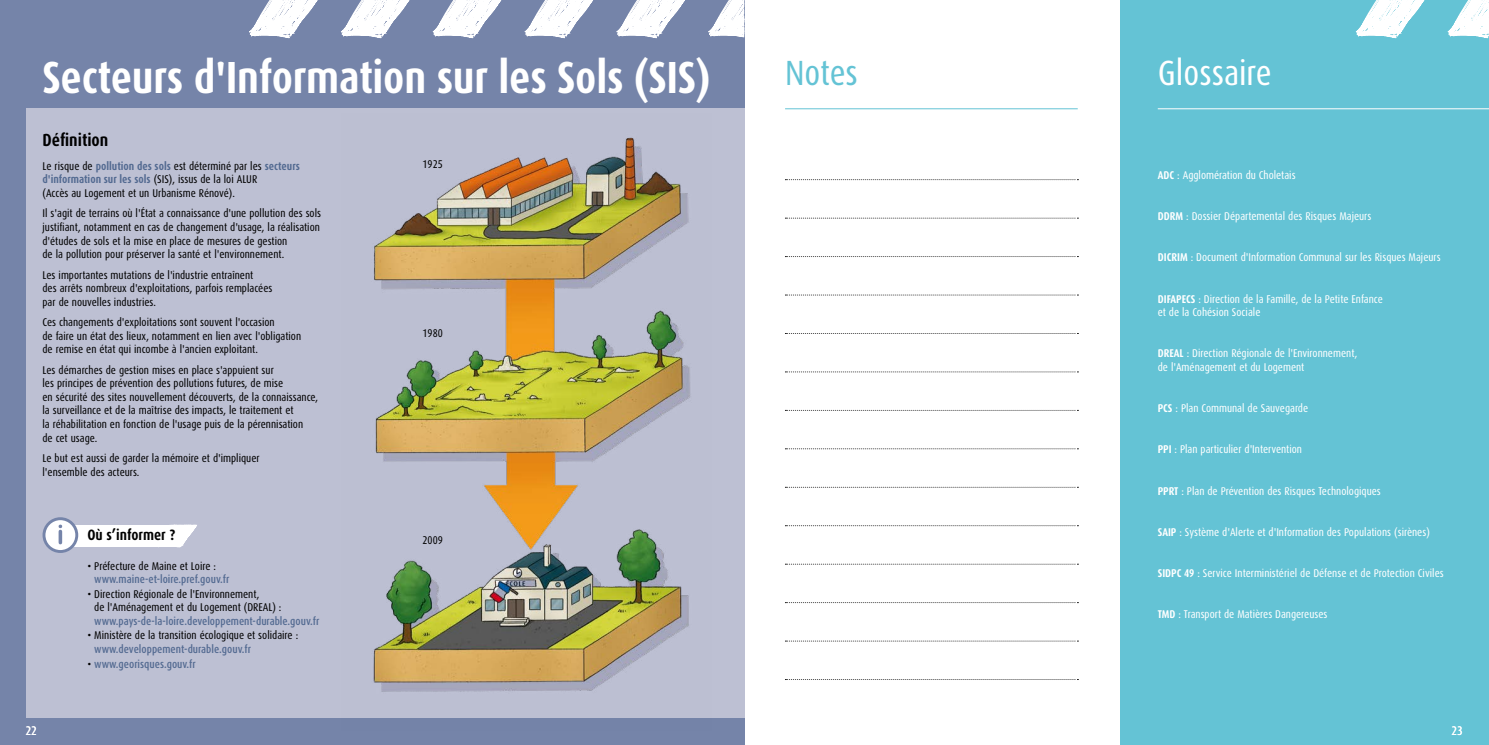
<style>
.page{position:relative;width:1489px;height:745px;background:#fff}
.page>*{position:absolute;margin:0;border:0;box-sizing:border-box;transform-origin:0 0}
.t1{font:700 45px "Dax Condensed";letter-spacing:-.005em;color:#fff}
.t2{font:35px "Dax Condensed";color:#fff}
.t3{font:35px "Dax Condensed";letter-spacing:-.005em;color:#64c3d5}
.t4{font:700 17.5px "Dax Condensed";color:#000}
.t5{font:700 15px "Dax Condensed";color:#000}
.t6{font:12.5px "Dax Condensed";color:#fff}
.t7{font:11.25px/13.5px "Dax Condensed";color:#000}
.t8{font:11.25px/13.5px "Dax Condensed";color:#fff}
.t9{font:500 11.25px "Dax Condensed";color:#536a91}
.s1{font-weight:700;color:#536a91}
.s2{font-weight:400;color:#000}
.s3{font-weight:700}
</style>
<div class="page">
<div style="left:1120px;top:0;width:368px;height:744px;background:#64c3d5"></div>
<div style="left:0;top:0;width:744px;height:744px;background:#7584a9"></div>
<div style="left:26px;top:109px;width:718px;height:608px;background:#bdc0d3"></div>
<svg style="left:220px;top:0;width:578px;height:158px"></svg>
<svg style="left:785px;top:179px;width:293px;height:1px"></svg>
<svg style="left:785px;top:333px;width:293px;height:1px"></svg>
<svg style="left:785px;top:486px;width:293px;height:1px"></svg>
<svg style="left:785px;top:640px;width:293px;height:1px"></svg>
<svg style="left:785px;top:218px;width:293px;height:1px"></svg>
<svg style="left:785px;top:371px;width:293px;height:1px"></svg>
<svg style="left:785px;top:525px;width:293px;height:1px"></svg>
<svg style="left:785px;top:256px;width:293px;height:1px"></svg>
<svg style="left:785px;top:410px;width:293px;height:1px"></svg>
<svg style="left:785px;top:563px;width:293px;height:1px"></svg>
<svg style="left:785px;top:294px;width:293px;height:1px"></svg>
<svg style="left:785px;top:448px;width:293px;height:1px"></svg>
<svg style="left:785px;top:602px;width:293px;height:1px"></svg>
<img style="left:341px;top:113px;width:370px;height:605px">
<hr style="left:1157px;top:108px;width:331px;height:1px;background:#fff">
<hr style="left:785px;top:108px;width:292px;height:1px;background:#64c3d5">
<svg style="left:1326px;top:0;width:162px;height:110px"></svg>
<div style="left:60px;top:524px;width:113px;height:22px;background:#fff"></div>
<svg style="left:143px;top:524px;width:54px;height:24px"></svg>
<svg style="left:44px;top:518px;width:33px;height:33px"></svg>
<div style="left:43px;top:517px;width:35px;height:35px;border:3px solid #7584a9;border-radius:50%"></div>
<svg style="left:59px;top:524px;width:3px;height:20px"></svg>
<h1 class="t1" style="left:43px;top:52px;width:669px">Secteurs d'Information sur les Sols (SIS)</h1>
<h3 class="t4" style="left:43px;top:130px;width:67px">Définition</h3>
<p class="t7" style="left:43px;top:159px;width:259px">Le risque de <span class="s1">pollution des sols</span> est déterminé par les <span class="s1">secteurs d'information sur les sols</span> (SIS), issus de la loi ALUR<br>(Accès au Logement et un Urbanisme Rénové).</p>
<p class="t7" style="left:43px;top:207px;width:280px">Il s'agit de terrains où l'État a connaissance d'une pollution des sols justifiant, notamment en cas de changement d'usage, la réalisation d'études de sols et la mise en place de mesures de gestion<br>de la pollution pour préserver la santé et l'environnement.</p>
<p class="t7" style="left:43px;top:268px;width:231px">Les importantes mutations de l'industrie entraînent<br>des arrêts nombreux d'exploitations, parfois remplacées par de nouvelles industries.</p>
<p class="t7" style="left:43px;top:315px;width:260px">Ces changements d'exploitations sont souvent l'occasion<br>de faire un état des lieux, notamment en lien avec l'obligation de remise en état qui incombe à l'ancien exploitant.</p>
<p class="t7" style="left:43px;top:363px;width:277px">Les démarches de gestion mises en place s'appuient sur<br>les principes de prévention des pollutions futures, de mise<br>en sécurité des sites nouvellement découverts, de la connaissance, la surveillance et de la maîtrise des impacts, le traitement et<br>la réhabilitation en fonction de l'usage puis de la pérennisation<br>de cet usage.</p>
<p class="t7" style="left:43px;top:451px;width:218px">Le but est aussi de garder la mémoire et d'impliquer l'ensemble des acteurs.</p>
<p class="t7" style="left:422px;top:158px;width:22px">1925</p>
<p class="t7" style="left:422px;top:326px;width:22px">1980</p>
<h3 class="t5" style="left:87px;top:526px;width:89px">Où s’informer ?</h3>
<p class="t7" style="left:87px;top:559px;width:130px">• Préfecture de Maine et Loire :</p>
<p class="t9" style="left:94px;top:572px;width:136px">www.maine-et-loire.pref.gouv.fr</p>
<p class="t7" style="left:94px;top:587px;width:189px;text-indent:-7px">• Direction Régionale de l'Environnement,<br>de l'Aménagement et du Logement (DREAL) :</p>
<p class="t9" style="left:94px;top:614px;width:226px">www.pays-de-la-loire.developpement-durable.gouv.fr</p>
<p class="t7" style="left:87px;top:628px;width:212px">• Ministère de la transition écologique et solidaire :</p>
<p class="t9" style="left:94px;top:642px;width:158px">www.developpement-durable.gouv.fr</p>
<p class="t9" style="left:87px;top:657px;width:110px"><span class="s2">•</span> www.georisques.gouv.fr</p>
<p class="t7" style="left:422px;top:533px;width:22px">2009</p>
<h2 class="t3" style="left:785px;top:53px;width:74px">Notes</h2>
<h2 class="t2" style="left:1157px;top:53px;width:115px">Glossaire</h2>
<p class="t8" style="left:1157px;top:168px;width:139px"><span class="s3">ADC</span> : Agglomération du Choletais</p>
<p class="t8" style="left:1157px;top:209px;width:215px"><span class="s3">DDRM</span> : Dossier Départemental des Risques Majeurs</p>
<p class="t8" style="left:1157px;top:251px;width:284px"><span class="s3">DICRIM</span> : Document d'Information Communal sur les Risques Majeurs</p>
<p class="t8" style="left:1157px;top:292px;width:226px"><span class="s3">DIFAPECS</span> : Direction de la Famille, de la Petite Enfance et de la Cohésion Sociale</p>
<p class="t8" style="left:1157px;top:346px;width:201px"><span class="s3">DREAL</span> : Direction Régionale de l'Environnement, de l'Aménagement et du Logement</p>
<p class="t8" style="left:1157px;top:401px;width:152px"><span class="s3">PCS</span> : Plan Communal de Sauvegarde</p>
<p class="t8" style="left:1157px;top:442px;width:146px"><span class="s3">PPI</span> : Plan particulier d'Intervention</p>
<p class="t8" style="left:1157px;top:483px;width:224px"><span class="s3">PPRT</span> : Plan de Prévention des Risques Technologiques</p>
<p class="t8" style="left:1157px;top:525px;width:273px"><span class="s3">SAIP</span> : Système d'Alerte et d'Information des Populations (sirènes)</p>
<p class="t8" style="left:1157px;top:566px;width:287px"><span class="s3">SIDPC 49</span> : Service Interministériel de Défense et de Protection Civiles</p>
<p class="t8" style="left:1157px;top:607px;width:171px"><span class="s3">TMD</span> : Transport de Matières Dangereuses</p>
<p class="t6" style="left:26px;top:723px;width:13px">22</p>
<p class="t6" style="left:1451px;top:723px;width:13px">23</p>
</div>
